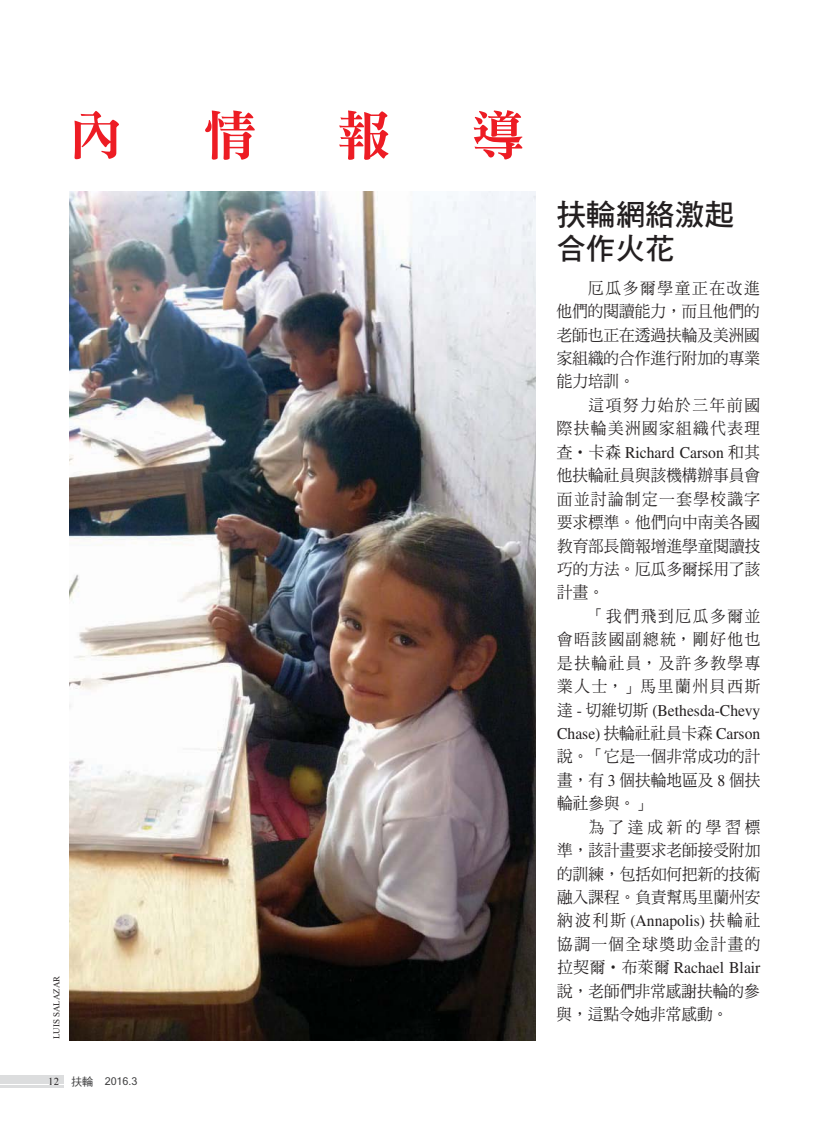
<style>
.page{position:relative;width:830px;height:1148px;background:#fff}
.page>*{position:absolute;margin:0;border:0;box-sizing:border-box;transform-origin:0 0}
.t1{font:53.7px "DF Ming Std W9 E Ten B5 H";color:#ed1c24}
.t2{font:29.85px/34.3px "DF Hei Std W7 E Ten B5 H";letter-spacing:-.01em;color:#231f20}
.t3{font:16.35px/23.4px "DF Ming Std W5 E Ten B5 H";color:#231f20;text-align:justify;scale:.95 1}
.t4{font:16.35px/23.4px "Times LT Std";color:#231f20;scale:.95 1}
.t5{font:16.35px/23.4px "DF Ming Std W5 E Ten B5 H";letter-spacing:.095em;color:#231f20;text-align:right;scale:.95 1}
.t6{font:13.5px "Aparajita";color:#231f20}
.t7{font:12px "Latha";color:#404041}
.t8{font:11.25px "DF Hei W5 WIN BF E Ten B5 H";color:#404041}
.t9{font:9px "Times New Roman";color:#231f20}
.s1{font-family:"DF Ming Std W5 E Ten B5 H"}
.s2{font-family:"Times LT Std"}
</style>
<div class="page">
<img style="left:70px;top:191px;width:466px;height:849px">
<div style="left:0;top:1075px;width:63px;height:9px;background:#dcddde"></div>
<hr style="left:0;top:1085px;width:63px;height:2px;background:#dcddde">
<h1 class="t1" style="left:69px;top:114px;width:55px">內</h1>
<h1 class="t1" style="left:203px;top:114px;width:55px">情</h1>
<h1 class="t1" style="left:337px;top:114px;width:55px">報</h1>
<h1 class="t1" style="left:471px;top:114px;width:55px">導</h1>
<p class="t9" style="left:53px;top:1039px;width:65px;rotate:-90deg">LUIS SALAZAR</p>
<p class="t6" style="left:48px;top:1072px;width:12px">12</p>
<p class="t8" style="left:71px;top:1076px;width:13px">׮</p>
<p class="t7" style="left:105px;top:1074px;width:34px">2016.3</p>
<h2 class="t2" style="left:556px;top:200px;width:179px">扶輪網絡激起合作火花</h2>
<p class="t3" style="left:556px;top:278px;width:215px;text-indent:32px">厄瓜多爾學童正在改進他們的閱讀能力，而且他們的老師也正在透過扶輪及美洲國家組織的合作進行附加的專業能力培訓。</p>
<p class="t5" style="left:557px;top:395px;width:215px">這項努力始於三年前國<br>際扶輪美洲國家組織代表理</p>
<p class="t4" style="left:557px;top:442px;width:215px"><span class="s1">查‧卡森</span> Richard Carson <span class="s1">和其</span></p>
<p class="t3" style="left:557px;top:465px;width:215px">他扶輪社員與該機構辦事員會面並討論制定一套學校識字要求標準。他們向中南美各國教育部長簡報增進學童閱讀技巧的方法。厄瓜多爾採用了該計畫。</p>
<p class="t3" style="left:557px;top:606px;width:215px;text-indent:32px">「我們飛到厄瓜多爾並會晤該國副總統，剛好他也是扶輪社員，及許多教學專業人士，」馬里蘭州貝西斯</p>
<p class="t4" style="left:557px;top:700px;width:215px"><span class="s1">達</span> - <span class="s1">切維切斯</span> (Bethesda-Chevy<br>Chase) <span class="s1">扶輪社社員卡森</span> Carson</p>
<p class="t3" style="left:557px;top:746px;width:215px">說。「它是一個非常成功的計畫，有 <span class="s2">3</span> 個扶輪地區及 <span class="s2">8</span> 個扶輪社參與。」</p>
<p class="t3" style="left:557px;top:817px;width:215px;text-indent:32px">為了達成新的學習標準，該計畫要求老師接受附加的訓練，包括如何把新的技術融入課程。負責幫馬里蘭州安</p>
<p class="t4" style="left:557px;top:911px;width:215px"><span class="s1">納波利斯</span> (Annapolis) <span class="s1">扶輪社</span></p>
<p class="t5" style="left:557px;top:934px;width:215px">協調一個全球獎助金計畫的</p>
<p class="t4" style="left:557px;top:958px;width:215px"><span class="s1">拉契爾‧布萊爾</span> Rachael Blair</p>
<p class="t3" style="left:556px;top:981px;width:215px">說，老師們非常感謝扶輪的參與，這點令她非常感動。</p>
</div>
